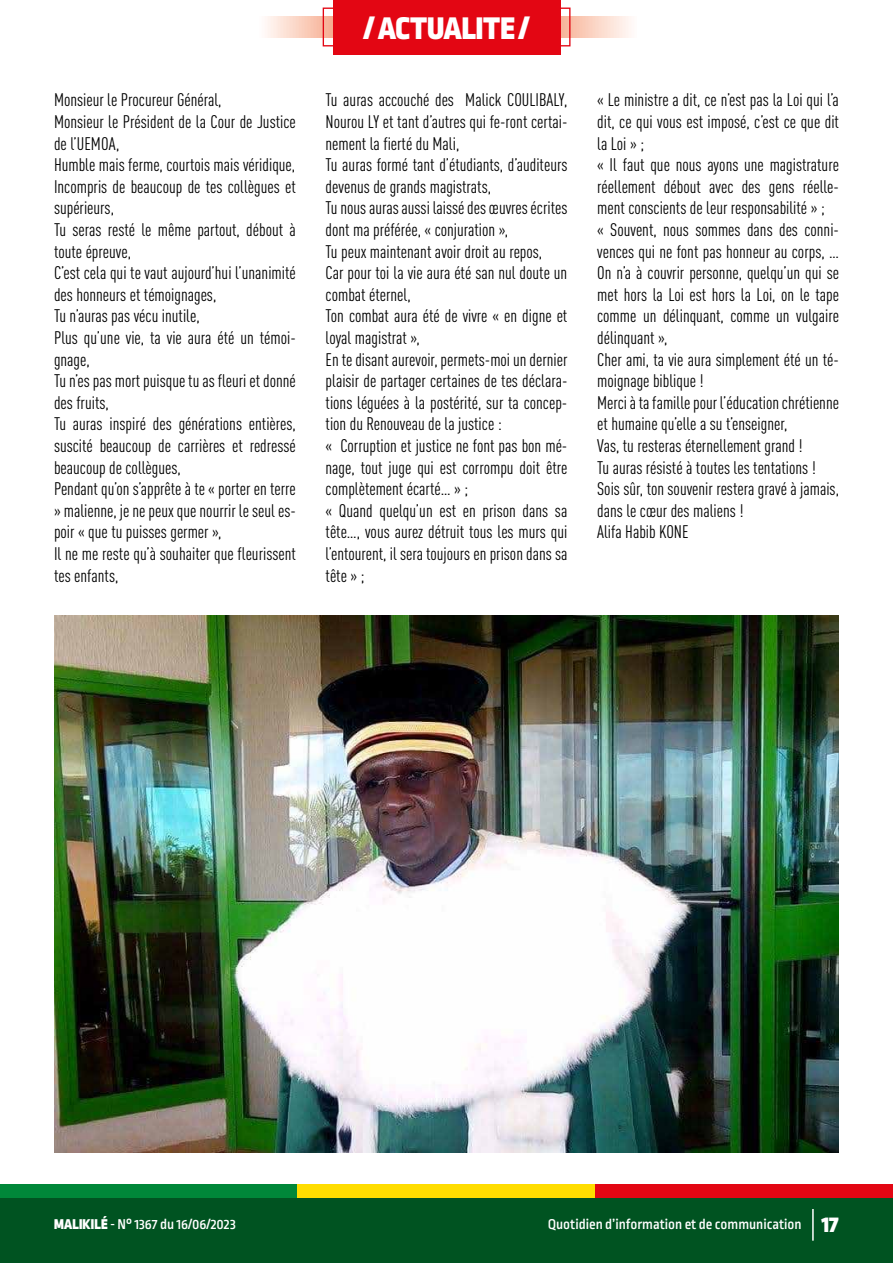
<style>
.page{position:relative;width:893px;height:1263px;background:#fff}
.page>*{position:absolute;margin:0;border:0;box-sizing:border-box;transform-origin:0 0}
.t1{font:900 33px "Ropa Sans Pro";color:#fff}
.t2{font:condensed 18px/21.6px "DIN Pro";color:#000}
.t3{font:500 15px "Ropa Sans Pro";color:#fff}
.s1{font-weight:900}
.s2{font-weight:900;font-size:24px}
</style>
<div class="page">
<div style="left:0;top:1184px;width:298px;height:17px;background:#008739"></div>
<div style="left:298px;top:1184px;width:297px;height:17px;background:#fd0"></div>
<div style="left:595px;top:1184px;width:298px;height:17px;background:#e30613"></div>
<div style="left:0;top:1198px;width:893px;height:65px;background:#005321"></div>
<hr style="left:812px;top:1209px;width:2px;height:32px;background:#fff">
<svg style="left:267px;top:16px;width:364px;height:22px;background:#fad2c3"></svg>
<div style="left:333px;top:0;width:227px;height:54px;background:#e30613"></div>
<div style="left:323px;top:8px;width:247px;height:38px;border:1px solid #e30613"></div>
<img style="left:54px;top:615px;width:785px;height:537px">
<h1 class="t1" style="left:364px;top:9px;width:167px">/ ACTUALITE /</h1>
<p class="t2" style="left:54px;top:88px;width:243px">Monsieur le Procureur Général,<br>Monsieur le Président de la Cour de Justice de l’UEMOA,<br>Humble mais ferme, courtois mais véridique,<br>Incompris de beaucoup de tes collègues et supérieurs,<br>Tu seras resté le même partout, débout à toute épreuve,<br>C’est cela qui te vaut aujourd’hui l’unanimité des honneurs et témoignages,<br>Tu n’auras pas vécu inutile,<br>Plus qu’une vie, ta vie aura été un témoi&shy;gnage,<br>Tu n’es pas mort puisque tu as fleuri et donné des fruits,<br>Tu auras inspiré des générations entières, suscité beaucoup de carrières et redressé beaucoup de collègues,<br>Pendant qu’on s’apprête à te « porter en terre » malienne, je ne peux que nourrir le seul es&shy;poir « que tu puisses germer »,<br>Il ne me reste qu’à souhaiter que fleurissent tes enfants,</p>
<p class="t2" style="left:326px;top:88px;width:243px">Tu auras accouché des Malick COULIBALY, Nourou LY et tant d’autres qui fe-ront certai&shy;nement la fierté du Mali,<br>Tu auras formé tant d’étudiants, d’auditeurs devenus de grands magistrats,<br>Tu nous auras aussi laissé des œuvres écrites dont ma préférée, « conjuration »,<br>Tu peux maintenant avoir droit au repos,<br>Car pour toi la vie aura été san nul doute un combat éternel,<br>Ton combat aura été de vivre « en digne et loyal magistrat »,<br>En te disant aurevoir, permets-moi un dernier plaisir de partager certaines de tes déclara&shy;tions léguées à la postérité, sur ta concep&shy;tion du Renouveau de la justice :<br>« Corruption et justice ne font pas bon mé&shy;nage, tout juge qui est corrompu doit être complètement écarté… » ;<br>« Quand quelqu’un est en prison dans sa tête…, vous aurez détruit tous les murs qui l’entourent, il sera toujours en prison dans sa tête » ;</p>
<p class="t2" style="left:597px;top:88px;width:243px">« Le ministre a dit, ce n’est pas la Loi qui l’a dit, ce qui vous est imposé, c’est ce que dit la Loi » ;<br>« Il faut que nous ayons une magistrature réellement débout avec des gens réelle&shy;ment conscients de leur responsabilité » ;<br>« Souvent, nous sommes dans des conni&shy;vences qui ne font pas honneur au corps, … On n’a à couvrir personne, quelqu’un qui se met hors la Loi est hors la Loi, on le tape comme un délinquant, comme un vulgaire délinquant »,<br>Cher ami, ta vie aura simplement été un té&shy;moignage biblique !<br>Merci à ta famille pour l’éducation chrétienne et humaine qu’elle a su t’enseigner,<br>Vas, tu resteras éternellement grand !<br>Tu auras résisté à toutes les tentations !<br>Sois sûr, ton souvenir restera gravé à jamais, dans le cœur des maliens !<br>Alifa Habib KONE</p>
<p class="t3" style="left:54px;top:1216px;width:183px"><span class="s1">MALIKILÉ</span> - N° 1367 du 16/06/2023</p>
<p class="t3" style="left:548px;top:1216px;width:292px">Quotidien d’information et de communication <span class="s2">17</span></p>
</div>
